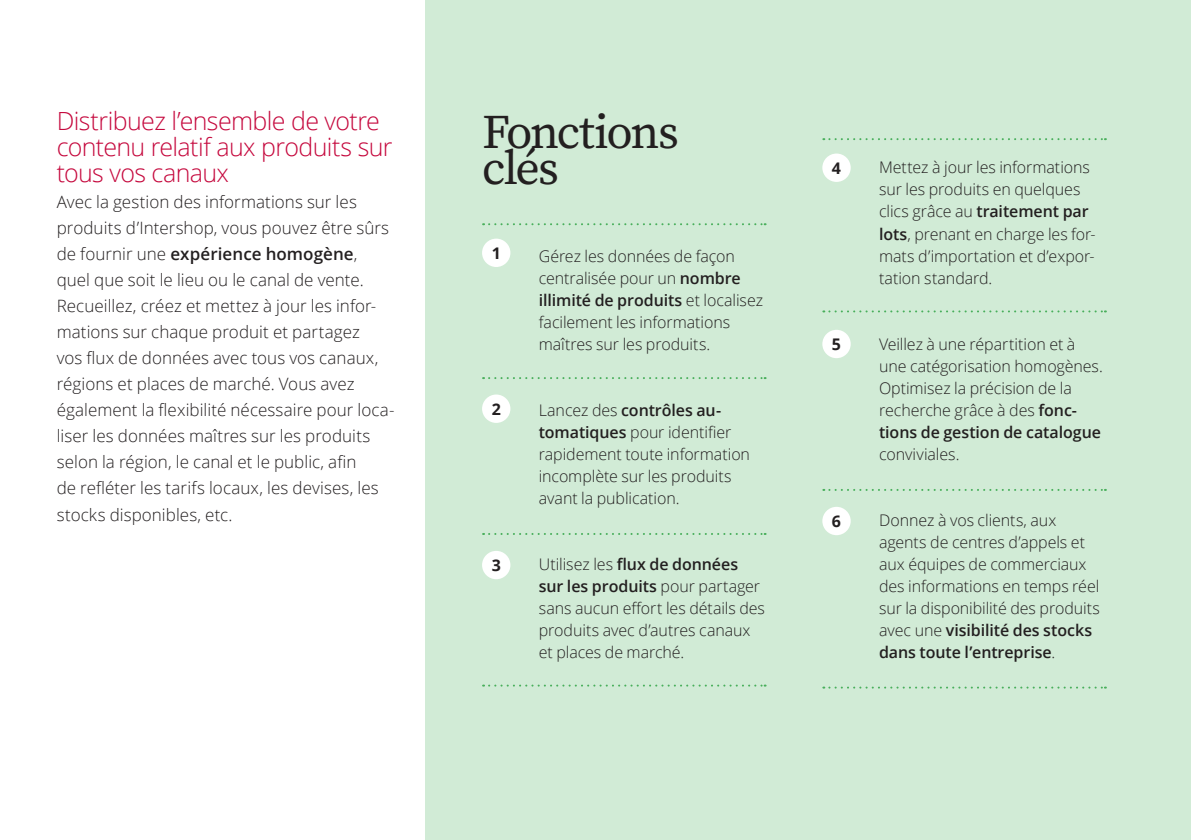
<style>
.page{position:relative;width:1191px;height:840px;background:#fff}
.page>*{position:absolute;margin:0;border:0;box-sizing:border-box;transform-origin:0 0}
.t1{font:48px/36px "Source Serif Pro";letter-spacing:-.045em;color:#231f20}
.t2{font:300 25px/26px "Open Sans";letter-spacing:-.025em;color:#c5083d}
.t3{font:300 17px/26px "Open Sans";letter-spacing:.005em;color:#231f20}
.t4{font:300 16px/22px "Open Sans";letter-spacing:-.005em;color:#231f20}
.t5{font:700 16px "Open Sans";color:#231f20}
.s1{font-weight:600}
</style>
<div class="page">
<div style="left:425px;top:0;width:766px;height:839px;background:#d1ebd6"></div>
<svg style="left:483px;top:223px;width:282px;height:2px"></svg>
<svg style="left:483px;top:377px;width:282px;height:2px"></svg>
<svg style="left:483px;top:533px;width:282px;height:1px"></svg>
<svg style="left:483px;top:684px;width:282px;height:2px"></svg>
<svg style="left:823px;top:138px;width:283px;height:2px"></svg>
<svg style="left:823px;top:310px;width:283px;height:2px"></svg>
<svg style="left:823px;top:489px;width:283px;height:1px"></svg>
<svg style="left:823px;top:686px;width:283px;height:2px"></svg>
<div style="left:482px;top:238px;width:28px;height:29px;background:#fff;border-radius:50%"></div>
<div style="left:482px;top:394px;width:28px;height:28px;background:#fff;border-radius:50%"></div>
<div style="left:482px;top:550px;width:28px;height:29px;background:#fff;border-radius:50%"></div>
<div style="left:822px;top:153px;width:28px;height:29px;background:#fff;border-radius:50%"></div>
<div style="left:822px;top:329px;width:28px;height:29px;background:#fff;border-radius:50%"></div>
<div style="left:822px;top:506px;width:28px;height:29px;background:#fff;border-radius:50%"></div>
<h2 class="t2" style="left:57px;top:107px;width:337px">Distribuez l’ensemble de votre contenu relatif aux produits sur tous vos canaux</h2>
<p class="t3" style="left:57px;top:188px;width:339px">Avec la gestion des informations sur les produits d’Intershop, vous pouvez être sûrs de fournir une <span class="s1">expérience homogène</span>, quel que soit le lieu ou le canal de vente.<br>Recueillez, créez et mettez à jour les infor&shy;mations sur chaque produit et partagez<br>vos flux de données avec tous vos canaux, régions et places de marché. Vous avez également la flexibilité nécessaire pour loca&shy;liser les données maîtres sur les produits selon la région, le canal et le public, afin<br>de refléter les tarifs locaux, les devises, les stocks disponibles, etc.</p>
<h1 class="t1" style="left:482px;top:114px;width:198px">Fonctions clés</h1>
<p class="t5" style="left:491px;top:242px;width:11px">1</p>
<p class="t4" style="left:539px;top:244px;width:226px">Gérez les données de façon centralisée pour un <span class="s1">nombre illimité de produits</span> et localisez facilement les informations maîtres sur les produits.</p>
<p class="t5" style="left:491px;top:397px;width:11px">2</p>
<p class="t4" style="left:539px;top:398px;width:213px">Lancez des <span class="s1">contrôles au&shy;tomatiques</span> pour identifier rapidement toute information incomplète sur les produits avant la publication.</p>
<p class="t5" style="left:491px;top:553px;width:11px">3</p>
<p class="t4" style="left:539px;top:552px;width:228px">Utilisez les <span class="s1">flux de données sur les produits</span> pour partager sans aucun effort les détails des produits avec d’autres canaux et places de marché.</p>
<p class="t5" style="left:832px;top:157px;width:11px">4</p>
<p class="t4" style="left:879px;top:156px;width:218px">Mettez à jour les informations sur les produits en quelques clics grâce au <span class="s1">traitement par lots</span>, prenant en charge les for&shy;mats d’importation et d’expor&shy;tation standard.</p>
<p class="t5" style="left:832px;top:333px;width:11px">5</p>
<p class="t4" style="left:879px;top:332px;width:225px">Veillez à une répartition et à une catégorisation homogènes.<br>Optimisez la précision de la recherche grâce à des <span class="s1">fonc&shy;tions de gestion de catalogue</span></p>
<p class="t4" style="left:879px;top:442px;width:82px">conviviales.</p>
<p class="t5" style="left:832px;top:509px;width:11px">6</p>
<p class="t4" style="left:879px;top:508px;width:222px">Donnez à vos clients, aux agents de centres d’appels et aux équipes de commerciaux des informations en temps réel sur la disponibilité des produits avec une <span class="s1">visibilité des stocks dans toute l’entreprise</span>.</p>
</div>
